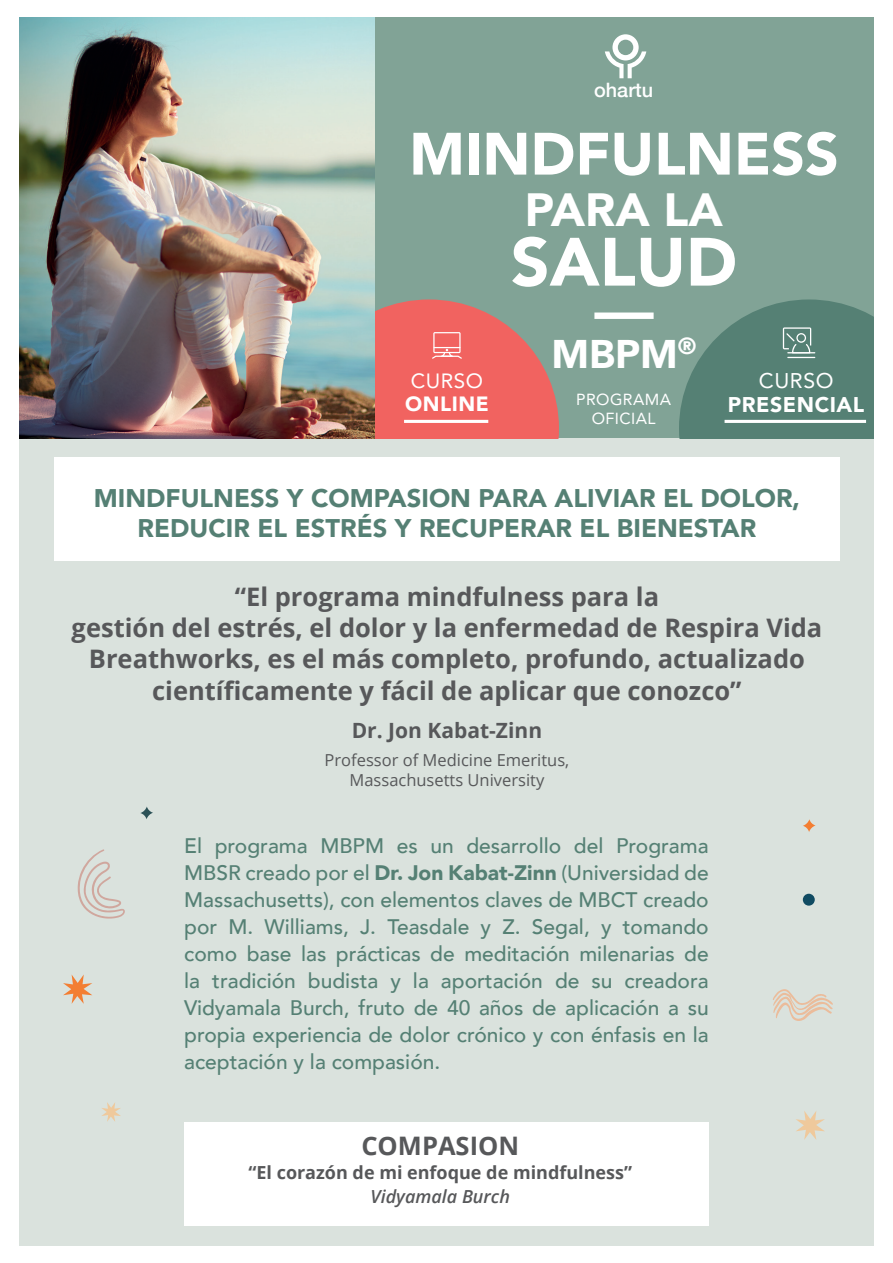
<style>
.page{position:relative;width:893px;height:1263px;background:#fff}
.page>*{position:absolute;margin:0;border:0;box-sizing:border-box;transform-origin:0 0}
.t1{font:900 67.5px "Avenir";color:#fff}
.t2{font:900 59.1px "Avenir";color:#fff}
.t3{font:900 46.5px "Avenir";color:#fff}
.t4{font:900 39.9px "Avenir";color:#fff}
.t5{font:700 25.5px/31.5px "Open Sans";color:#57585a;text-align:center}
.t6{font:900 25.5px/30px "Avenir";color:#558074;text-align:center}
.t7{font:900 21.3px "Avenir";letter-spacing:.025em;color:#fff}
.t8{font:21.3px "Avenir";letter-spacing:.025em;color:#fff}
.t9{font:500 21px/27px "Avenir";color:#558074;text-align:justify}
.t10{font:700 21px "Open Sans";color:#57585a}
.t11{font:900 20.55px "Avenir";letter-spacing:.025em;color:#fff}
.t12{font:20.55px "Avenir";letter-spacing:.025em;color:#fff}
.t13{font:500 19.8px "Helvetica Neue";color:#fff}
.t14{font:700 18px "Open Sans";color:#57585a}
.t15{font:italic 600 18px "Open Sans";color:#57585a}
.t16{font:16.5px/19.8px "Open Sans";color:#57585a;text-align:center}
.t17{font:16.05px/19.2px "Avenir";letter-spacing:.025em;color:#fff;text-align:center}
.s1{font-weight:900}
</style>
<div class="page">
<div style="left:19px;top:17px;width:855px;height:1229px;background:#dae2dd"></div>
<div style="left:374px;top:17px;width:500px;height:421px;background:#81a396"></div>
<svg style="left:679px;top:299px;width:195px;height:139px"></svg>
<hr style="left:725px;top:420px;width:141px;height:3px;background:#fff">
<svg style="left:374px;top:299px;width:185px;height:139px;background:#df6f6b"></svg>
<div style="left:54px;top:457px;width:786px;height:104px;background:#fff"></div>
<div style="left:184px;top:1122px;width:525px;height:103px;background:#fff"></div>
<img style="left:19px;top:17px;width:355px;height:421px">
<svg style="left:605px;top:34px;width:41px;height:44px"></svg>
<div style="left:594px;top:312px;width:60px;height:7px;background:#fff"></div>
<svg style="left:140px;top:806px;width:13px;height:13px"></svg>
<svg style="left:803px;top:819px;width:13px;height:13px"></svg>
<svg style="left:63px;top:974px;width:29px;height:30px"></svg>
<svg style="left:796px;top:1111px;width:29px;height:29px"></svg>
<svg style="left:102px;top:1102px;width:19px;height:20px"></svg>
<svg style="left:77px;top:849px;width:48px;height:70px"></svg>
<div style="left:803px;top:894px;width:12px;height:12px;background:#104b62;border-radius:50%"></div>
<svg style="left:773px;top:989px;width:60px;height:32px"></svg>
<p class="t13" style="left:594px;top:74px;width:61px">ohartu</p>
<h2 class="t2" style="left:409px;top:103px;width:431px">MINDFULNESS</h2>
<h3 class="t3" style="left:525px;top:170px;width:200px">PARA LA</h3>
<h1 class="t1" style="left:511px;top:204px;width:228px">SALUD</h1>
<p class="t12" style="left:411px;top:364px;width:74px">CURSO</p>
<p class="t11" style="left:405px;top:386px;width:85px">ONLINE</p>
<h3 class="t4" style="left:551px;top:320px;width:147px">MBPM<sup>®</sup></h3>
<p class="t17" style="left:576px;top:389px;width:96px">PROGRAMA<br>OFICIAL</p>
<p class="t8" style="left:759px;top:364px;width:76px">CURSO</p>
<p class="t7" style="left:728px;top:387px;width:138px">PRESENCIAL</p>
<p class="t6" style="left:94px;top:483px;width:708px">MINDFULNESS Y COMPASION PARA ALIVIAR EL DOLOR,<br>REDUCIR EL ESTRÉS Y RECUPERAR EL BIENESTAR</p>
<p class="t5" style="left:72px;top:580px;width:752px">“El programa mindfulness para la<br>gestión del estrés, el dolor y la enfermedad de Respira Vida Breathworks, es el más completo, profundo, actualizado científicamente y fácil de aplicar que conozco”</p>
<p class="t10" style="left:352px;top:715px;width:192px">Dr. Jon Kabat-Zinn</p>
<p class="t16" style="left:325px;top:750px;width:246px">Professor of Medicine Emeritus,<br>Massachusetts University</p>
<p class="t9" style="left:184px;top:831px;width:526px">El programa MBPM es un desarrollo del Programa MBSR creado por el <span class="s1">Dr. Jon Kabat-Zinn</span> (Universidad de Massachusetts), con elementos claves de MBCT creado por M. Williams, J. Teasdale y Z. Segal, y tomando como base las prácticas de meditación milenarias de la tradición budista y la aportación de su creadora Vidyamala Burch, fruto de 40 años de aplicación a su propia experiencia de dolor crónico y con énfasis en la aceptación y la compasión.</p>
<p class="t5" style="left:361px;top:1129px;width:159px">COMPASION</p>
<p class="t14" style="left:248px;top:1160px;width:385px">“El corazón de mi enfoque de mindfulness”</p>
<p class="t15" style="left:371px;top:1184px;width:141px">Vidyamala Burch</p>
</div>
